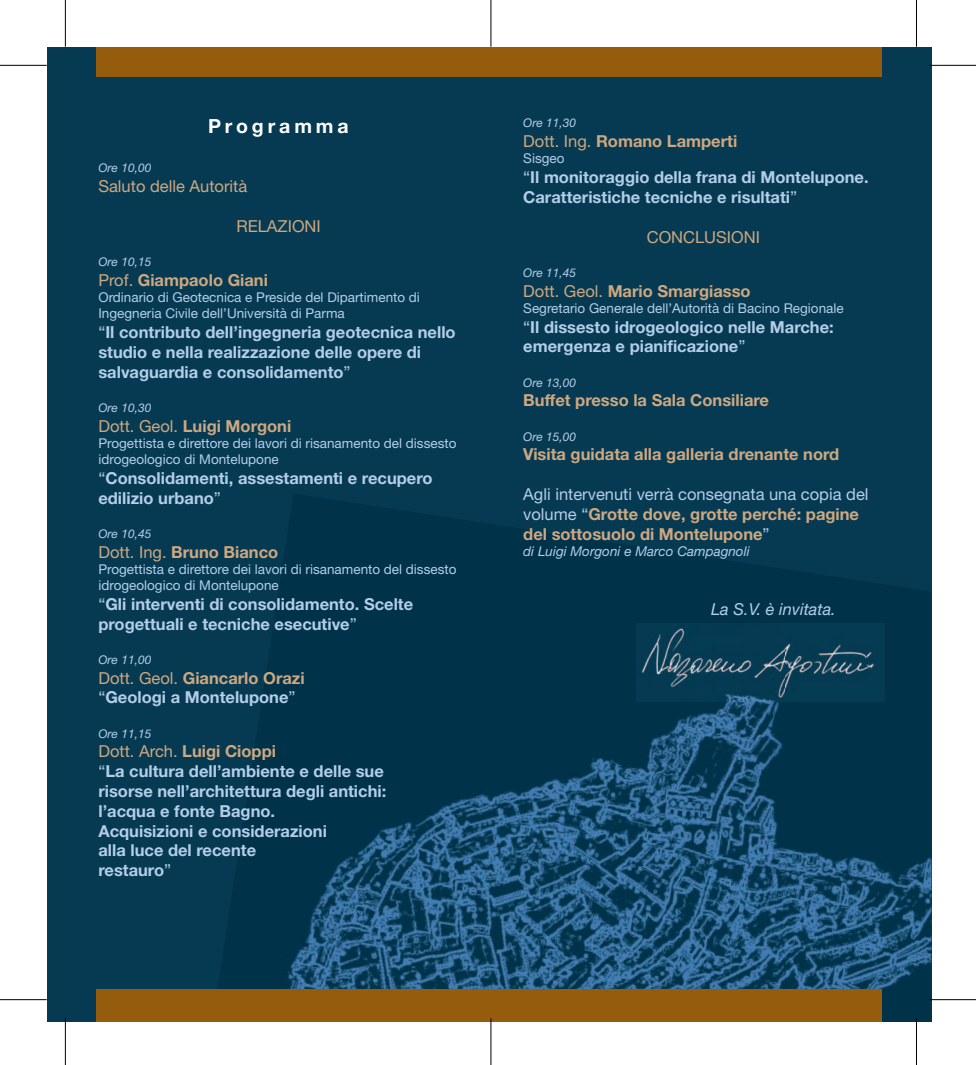
<style>
.page{position:relative;width:976px;height:1065px;background:#fff}
.page>*{position:absolute;margin:0;border:0;box-sizing:border-box;transform-origin:0 0}
.t1{font:700 19.5px "Helvetica Neue";letter-spacing:.2em;color:#fff}
.t2{font:700 16.5px/19.8px "Helvetica Neue";color:#b4ceea}
.t3{font:700 16.5px/19.8px "Helvetica Neue";color:#cea880}
.t4{font:16.5px "Helvetica Neue";color:#cea880}
.t5{font:italic 16.5px "Helvetica Neue";color:#b4ceea}
.t6{font:13.5px/16.2px "Helvetica Neue";color:#b4ceea}
.t7{font:italic 13.5px "Helvetica Neue";color:#b4ceea}
.t8{font:italic 12px "Helvetica Neue";color:#b4ceea}
.s1{font-weight:400}
.s2{font-weight:400;color:#cea880}
.s3{color:#cea880}
.s4{font-weight:400;color:#b4ceea}
</style>
<div class="page">
<div style="left:47px;top:47px;width:884px;height:975px;background:#063a52"></div>
<img style="left:286px;top:701px;width:645px;height:321px">
<div style="left:97px;top:47px;width:784px;height:30px;background:#965c0d"></div>
<div style="left:97px;top:989px;width:784px;height:33px;background:#965c0d"></div>
<img style="left:642px;top:628px;width:232px;height:73px">
<hr style="left:65px;top:0;width:1px;height:47px;background:#000">
<hr style="left:490px;top:0;width:1px;height:47px;background:#000">
<hr style="left:915px;top:0;width:1px;height:47px;background:#000">
<hr style="left:0;top:65px;width:47px;height:1px;background:#000">
<hr style="left:929px;top:65px;width:46px;height:1px;background:#000">
<hr style="left:65px;top:1018px;width:1px;height:47px;background:#000">
<hr style="left:490px;top:1018px;width:1px;height:47px;background:#000">
<hr style="left:915px;top:1018px;width:1px;height:47px;background:#000">
<hr style="left:0;top:999px;width:47px;height:1px;background:#000">
<hr style="left:929px;top:999px;width:46px;height:1px;background:#000">
<p class="t1" style="left:208px;top:119px;width:142px">Programma</p>
<p class="t8" style="left:98px;top:164px;width:54px">Ore 10,00</p>
<p class="t4" style="left:98px;top:180px;width:150px">Saluto delle Autorità</p>
<p class="t4" style="left:236px;top:220px;width:86px">RELAZIONI</p>
<p class="t8" style="left:98px;top:257px;width:54px">Ore 10,15</p>
<p class="t3" style="left:98px;top:271px;width:171px"><span class="s1">Prof.</span> Giampaolo Giani</p>
<p class="t6" style="left:98px;top:290px;width:323px">Ordinario di Geotecnica e Preside del Dipartimento di<br>Ingegneria Civile dell’Università di Parma</p>
<p class="t2" style="left:98px;top:324px;width:359px"><span class="s1">“</span>Il contributo dell’ingegneria geotecnica nello studio e nella realizzazione delle opere di salvaguardia e consolidamento<span class="s1">”</span></p>
<p class="t8" style="left:98px;top:403px;width:54px">Ore 10,30</p>
<p class="t3" style="left:98px;top:417px;width:194px"><span class="s1">Dott. Geol.</span> Luigi Morgoni</p>
<p class="t6" style="left:98px;top:436px;width:359px">Progettista e direttore dei lavori di risanamento del dissesto idrogeologico di Montelupone</p>
<p class="t2" style="left:98px;top:469px;width:335px"><span class="s1">“</span>Consolidamenti, assestamenti e recupero edilizio urbano<span class="s1">”</span></p>
<p class="t8" style="left:98px;top:529px;width:54px">Ore 10,45</p>
<p class="t3" style="left:98px;top:543px;width:181px"><span class="s1">Dott. Ing.</span> Bruno Bianco</p>
<p class="t6" style="left:98px;top:562px;width:359px">Progettista e direttore dei lavori di risanamento del dissesto idrogeologico di Montelupone</p>
<p class="t2" style="left:98px;top:595px;width:316px"><span class="s1">“</span>Gli interventi di consolidamento. Scelte progettuali e tecniche esecutive<span class="s1">”</span></p>
<p class="t8" style="left:98px;top:655px;width:54px">Ore 11,00</p>
<p class="t2" style="left:98px;top:669px;width:208px"><span class="s2">Dott. Geol.</span> <span class="s3">Giancarlo Orazi </span><span class="s1">“</span>Geologi a Montelupone<span class="s1">”</span></p>
<p class="t8" style="left:98px;top:729px;width:54px">Ore 11,15</p>
<p class="t2" style="left:98px;top:743px;width:289px"><span class="s2">Dott. Arch.</span> <span class="s3">Luigi Cioppi<br></span><span class="s1">“</span>La cultura dell’ambiente e delle sue risorse nell’architettura degli antichi: l’acqua e fonte Bagno.<br>Acquisizioni e considerazioni<br>alla luce del recente<br>restauro<span class="s1">”</span></p>
<p class="t8" style="left:523px;top:119px;width:54px">Ore 11,30</p>
<p class="t3" style="left:523px;top:133px;width:215px"><span class="s1">Dott. Ing.</span> Romano Lamperti</p>
<p class="t6" style="left:523px;top:152px;width:43px">Sisgeo</p>
<p class="t2" style="left:523px;top:169px;width:347px"><span class="s1">“</span>Il monitoraggio della frana di Montelupone.<br>Caratteristiche tecniche e risultati<span class="s1">”</span></p>
<p class="t4" style="left:646px;top:231px;width:115px">CONCLUSIONI</p>
<p class="t8" style="left:523px;top:268px;width:54px">Ore 11,45</p>
<p class="t3" style="left:523px;top:282px;width:229px"><span class="s1">Dott. Geol.</span> Mario Smargiasso</p>
<p class="t6" style="left:523px;top:301px;width:322px">Segretario Generale dell’Autorità di Bacino Regionale</p>
<p class="t2" style="left:523px;top:318px;width:312px"><span class="s1">“</span>Il dissesto idrogeologico nelle Marche: emergenza e pianificazione<span class="s1">”</span></p>
<p class="t8" style="left:523px;top:378px;width:54px">Ore 13,00</p>
<p class="t3" style="left:523px;top:392px;width:247px">Buffet presso la Sala Consiliare</p>
<p class="t8" style="left:523px;top:432px;width:54px">Ore 15,00</p>
<p class="t3" style="left:523px;top:446px;width:317px">Visita guidata alla galleria drenante nord</p>
<p class="t3" style="left:523px;top:486px;width:347px"><span class="s4">Agli intervenuti verrà consegnata una copia del volume “</span>Grotte dove, grotte perché: pagine del sottosuolo di Montelupone<span class="s4">”</span></p>
<p class="t7" style="left:523px;top:546px;width:228px">di Luigi Morgoni e Marco Campagnoli</p>
<p class="t5" style="left:711px;top:603px;width:126px">La S.V. è invitata.</p>
</div>
